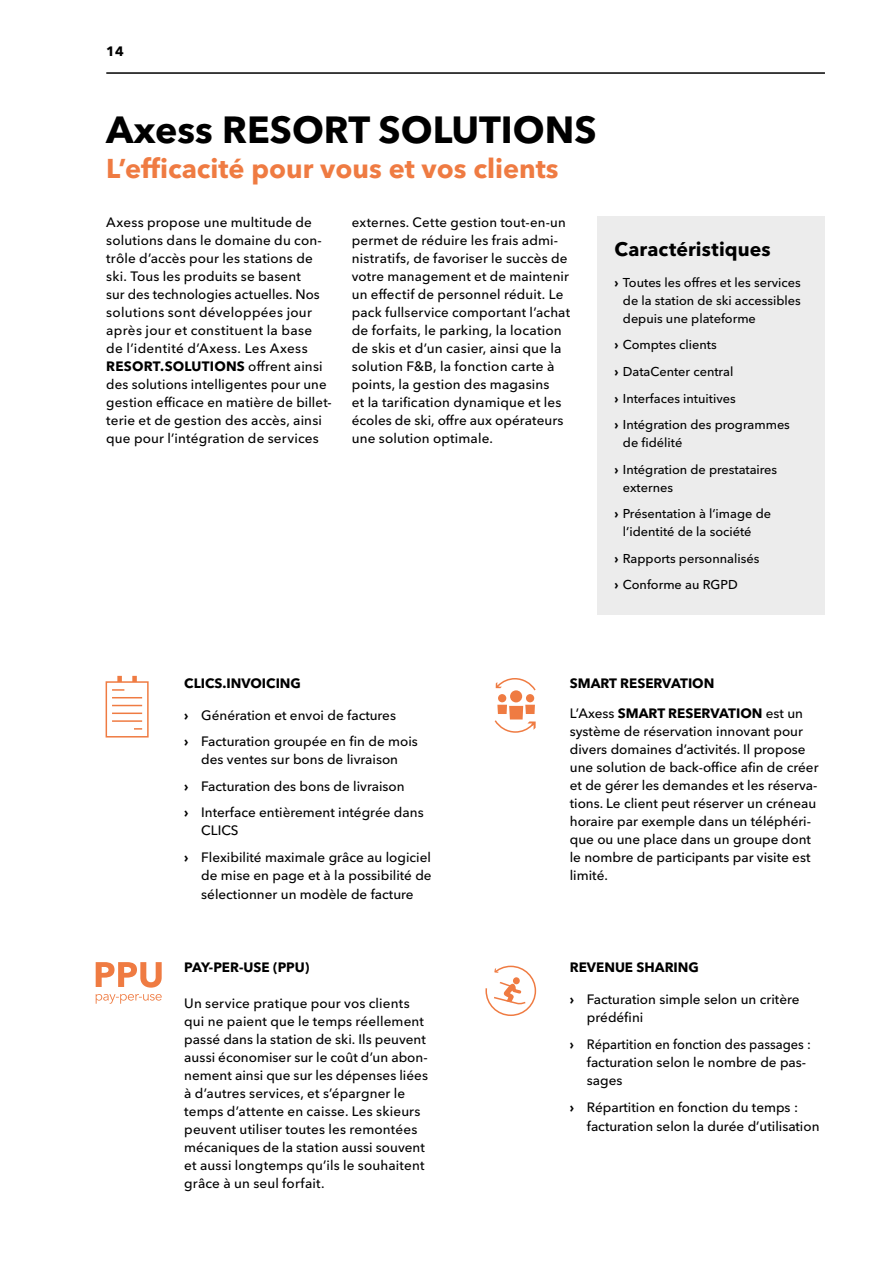
<style>
.page{position:relative;width:893px;height:1263px;background:#fff}
.page>*{position:absolute;margin:0;border:0;box-sizing:border-box;transform-origin:0 0}
.t1{font:700 37.5px "Avenir Next Cyr";color:#000}
.t2{font:700 27px "Avenir Next Cyr";color:#ef7b42}
.t3{font:700 19.5px "Avenir Next Cyr";letter-spacing:.005em;color:#000}
.t4{font:500 13.5px/18px "Avenir Next Cyr";letter-spacing:.005em;color:#000}
.t5{font:500 13.5px/18px "Avenir Next Cyr";letter-spacing:.005em;color:#000;scale:.95 1}
.t6{font:700 13.5px "Avenir Next Cyr";color:#000}
.t7{font:500 12.75px/26.5px "Avenir Next Cyr";color:#000}
.s1{font-weight:700}
</style>
<div class="page">
<hr style="left:106px;top:72px;width:719px;height:2px;background:#000">
<svg style="left:105px;top:676px;width:44px;height:62px"></svg>
<div style="left:485px;top:966px;width:51px;height:50px;border:2px solid #ef7b42;border-radius:50%"></div>
<svg style="left:485px;top:965px;width:42px;height:40px"></svg>
<div style="left:510px;top:690px;width:12px;height:12px;background:#ef7b42;border-radius:50%"></div>
<svg style="left:496px;top:678px;width:40px;height:14px"></svg>
<div style="left:526px;top:694px;width:8px;height:8px;background:#ef7b42;border-radius:50%"></div>
<svg style="left:494px;top:705px;width:42px;height:28px"></svg>
<div style="left:498px;top:694px;width:8px;height:8px;background:#ef7b42;border-radius:50%"></div>
<div style="left:597px;top:217px;width:228px;height:398px;background:#ececec"></div>
<svg style="left:96px;top:994px;width:66px;height:10px"></svg>
<svg style="left:96px;top:962px;width:66px;height:26px"></svg>
<p class="t6" style="left:106px;top:43px;width:19px">14</p>
<h1 class="t1" style="left:106px;top:107px;width:492px">Axess RESORT SOLUTIONS</h1>
<h2 class="t2" style="left:106px;top:152px;width:454px">L’efficacité pour vous et vos clients</h2>
<p class="t4" style="left:106px;top:214px;width:227px">Axess propose une multitude de solutions dans le domaine du con&shy;trôle d’accès pour les stations de ski. Tous les produits se basent<br>sur des technologies actuelles. Nos solutions sont développées jour après jour et constituent la base de l’identité d’Axess. Les Axess <span class="s1">RESORT.SOLUTIONS</span> offrent ainsi des solutions intelligentes pour une gestion efficace en matière de billet&shy;terie et de gestion des accès, ainsi que pour l’intégration de services</p>
<p class="t4" style="left:352px;top:214px;width:220px">externes. Cette gestion tout-en-un permet de réduire les frais admi&shy;nistratifs, de favoriser le succès de votre management et de maintenir un effectif de personnel réduit. Le pack fullservice comportant l’achat de forfaits, le parking, la location de skis et d’un casier, ainsi que la solution F&amp;B, la fonction carte à points, la gestion des magasins<br>et la tarification dynamique et les écoles de ski, offre aux opérateurs une solution optimale.</p>
<h3 class="t3" style="left:614px;top:237px;width:158px">Caractéristiques</h3>
<p class="t7" style="left:623px;top:273px;width:179px;line-height:18px;text-align:justify;text-indent:-9px"><span class="s1">›</span> Toutes les offres et les services de la station de ski accessibles depuis une plateforme</p>
<p class="t7" style="left:614px;top:332px;width:177px"><span class="s1">›</span> Comptes clients<br><span class="s1">›</span> DataCenter central<br><span class="s1">›</span> Interfaces intuitives<br><span class="s1">›</span> Intégration des programmes</p>
<p class="t7" style="left:614px;top:429px;width:164px;text-indent:9px">de fidélité<br><span class="s1">›</span> Intégration de prestataires</p>
<p class="t7" style="left:614px;top:474px;width:158px;text-indent:9px">externes<br><span class="s1">›</span> Présentation à l‘image de</p>
<p class="t7" style="left:614px;top:518px;width:146px;text-indent:9px">l‘identité de la société<br><span class="s1">›</span> Rapports personnalisés <span class="s1">›</span> Conforme au RGPD</p>
<p class="t6" style="left:184px;top:674px;width:118px">CLICS.INVOICING</p>
<p class="t4" style="left:184px;top:702px;width:235px;line-height:26.5px"><span class="s1">›</span> Génération et envoi de factures<br><span class="s1">›</span> Facturation groupée en fin de mois</p>
<p class="t4" style="left:184px;top:746px;width:241px;line-height:26.5px;text-indent:17px">des ventes sur bons de livraison<br><span class="s1">›</span> Facturation des bons de livraison<br><span class="s1">›</span> Interface entièrement intégrée dans</p>
<p class="t4" style="left:184px;top:817px;width:248px;line-height:26.5px;text-indent:17px">CLICS<br><span class="s1">›</span> Flexibilité maximale grâce au logiciel</p>
<p class="t4" style="left:201px;top:865px;width:232px;line-height:19.5px">de mise en page et à la possibilité de sélectionner un modèle de facture</p>
<p class="t6" style="left:184px;top:959px;width:127px">PAY-PER-USE (PPU)</p>
<p class="t4" style="left:184px;top:994px;width:245px">Un service pratique pour vos clients qui ne paient que le temps réellement passé dans la station de ski. Ils peuvent aussi économiser sur le coût d’un abon&shy;nement ainsi que sur les dépenses liées à d’autres services, et s’épargner le temps d’attente en caisse. Les skieurs peuvent utiliser toutes les remontées mécaniques de la station aussi souvent et aussi longtemps qu’ils le souhaitent grâce à un seul forfait.</p>
<p class="t6" style="left:570px;top:675px;width:146px">SMART RESERVATION</p>
<p class="t4" style="left:570px;top:705px;width:250px">L’Axess <span class="s1">SMART RESERVATION</span> est un système de réservation innovant pour divers domaines d’activités. Il propose une solution de back-office afin de créer et de gérer les demandes et les réserva&shy;tions. Le client peut réserver un créneau horaire par exemple dans un téléphéri&shy;que ou une place dans un groupe dont le nombre de participants par visite est limité.</p>
<p class="t6" style="left:570px;top:959px;width:131px">REVENUE SHARING</p>
<p class="t4" style="left:587px;top:991px;width:214px;text-indent:-17px"><span class="s1">›</span> Facturation simple selon un critère prédéfini</p>
<p class="t5" style="left:587px;top:1035px;width:237px;text-indent:-17px"><span class="s1">›</span> Répartition en fonction des passages : facturation selon le nombre de pas&shy;sages</p>
<p class="t4" style="left:587px;top:1097px;width:234px;line-height:19.5px;text-indent:-17px"><span class="s1">›</span> Répartition en fonction du temps : facturation selon la durée d’utilisation</p>
</div>
